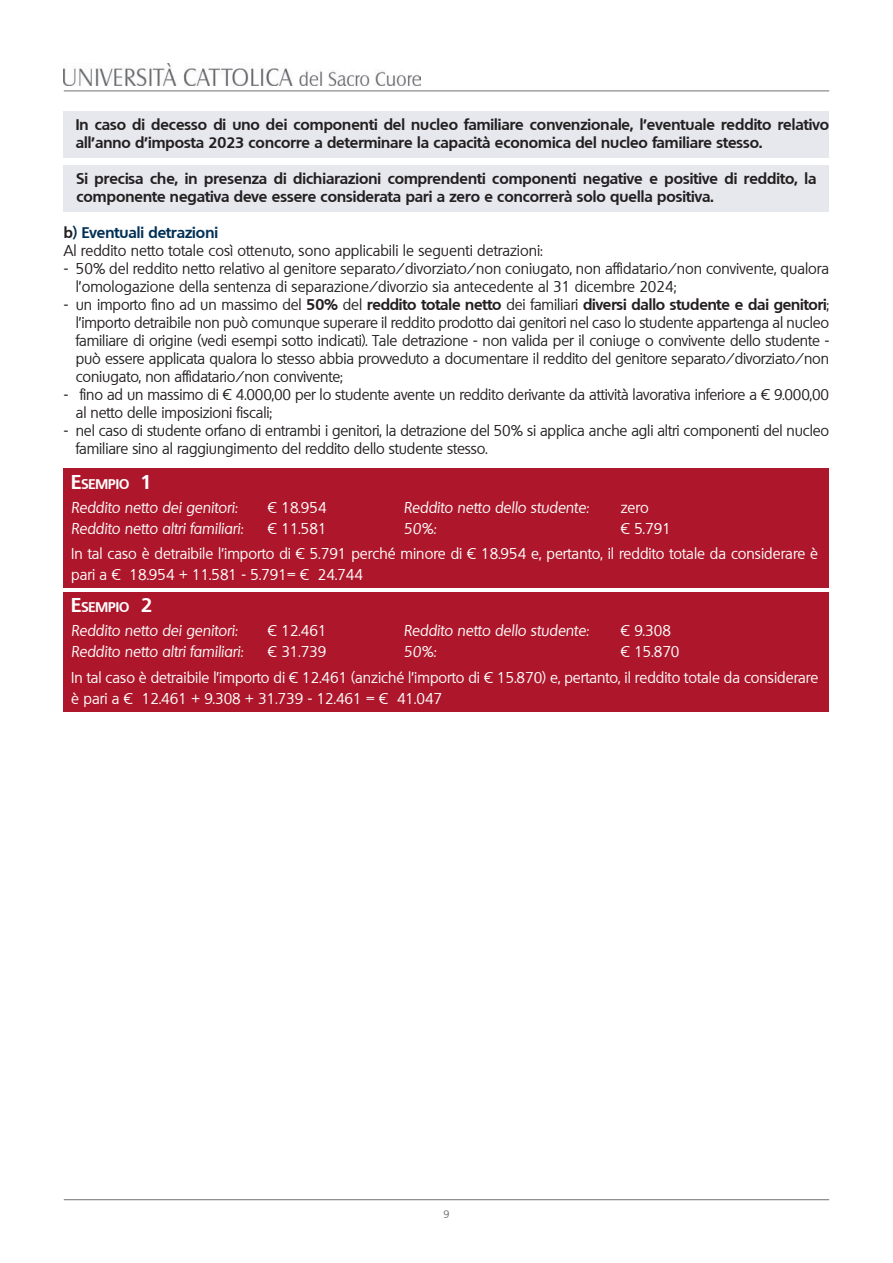
<style>
.page{position:relative;width:893px;height:1263px;background:#fff}
.page>*{position:absolute;margin:0;border:0;box-sizing:border-box;transform-origin:0 0}
.t1{font:15px/18px "Quebec";letter-spacing:-.01em;color:#231f20}
.t2{font:700 15px/18px "Quebec";color:#231f20}
.t3{font:15px/21px "Quebec";color:#fff}
.t4{font:italic 15px "Quebec";color:#fff}
.t5{font:700 15px "Quebec";color:#003056}
.t6{font:700 13.65px "Quebec";color:#fff}
.t7{font:10.5px "Quebec";color:#717074}
.s1{color:#231f20}
.s2{font-weight:700}
.s3{font-size:19.5px}
</style>
<div class="page">
<div style="left:64px;top:165px;width:765px;height:47px;background:#e6e8ed"></div>
<div style="left:64px;top:111px;width:765px;height:46px;background:#e6e8ed"></div>
<div style="left:64px;top:469px;width:765px;height:119px;background:#ae172b"></div>
<hr style="left:64px;top:91px;width:765px;height:1px;background:#717074">
<img style="left:64px;top:64px;width:357px;height:21px">
<hr style="left:64px;top:1199px;width:765px;height:1px;background:#717074">
<div style="left:64px;top:592px;width:765px;height:119px;background:#ae172b"></div>
<p class="t2" style="left:76px;top:115px;width:755px">In caso di decesso di uno dei componenti del nucleo familiare convenzionale, l’eventuale reddito relativo all’anno d’imposta 2023 concorre a determinare la capacità economica del nucleo familiare stesso.</p>
<p class="t2" style="left:77px;top:169px;width:741px">Si precisa che, in presenza di dichiarazioni comprendenti componenti negative e positive di reddito, la componente negativa deve essere considerata pari a zero e concorrerà solo quella positiva.</p>
<p class="t5" style="left:64px;top:223px;width:156px"><span class="s1">b</span>) Eventuali detrazioni</p>
<p class="t1" style="left:64px;top:242px;width:481px">Al reddito netto totale così ottenuto, sono applicabili le seguenti detrazioni:</p>
<p class="t1" style="left:76px;top:260px;width:755px;text-indent:-12px">- 50% del reddito netto relativo al genitore separato/divorziato/non coniugato, non affidatario/non convivente, qualora l’omologazione della sentenza di separazione/divorzio sia antecedente al 31 dicembre 2024;</p>
<p class="t1" style="left:76px;top:296px;width:755px;text-align:justify;text-indent:-12px">- un importo fino ad un massimo del <span class="s2">50%</span> del <span class="s2">reddito totale netto</span> dei familiari <span class="s2">diversi dallo studente e dai genitori</span>; l’importo detraibile non può comunque superare il reddito prodotto dai genitori nel caso lo studente appartenga al nucleo familiare di origine (vedi esempi sotto indicati). Tale detrazione - non valida per il coniuge o convivente dello studente - può essere applicata qualora lo stesso abbia provveduto a documentare il reddito del genitore separato/divorziato/non coniugato, non affidatario/non convivente;</p>
<p class="t1" style="left:76px;top:386px;width:755px;text-indent:-12px">- fino ad un massimo di € 4.000,00 per lo studente avente un reddito derivante da attività lavorativa inferiore a € 9.000,00 al netto delle imposizioni fiscali;</p>
<p class="t1" style="left:76px;top:422px;width:755px;text-indent:-12px">- nel caso di studente orfano di entrambi i genitori, la detrazione del 50% si applica anche agli altri componenti del nucleo familiare sino al raggiungimento del reddito dello studente stesso.</p>
<p class="t6" style="left:71px;top:475px;width:83px"><span class="s3">E</span>SEMPIO <span class="s3">1</span></p>
<p class="t4" style="left:71px;top:498px;width:168px">Reddito netto dei genitori:</p>
<p class="t3" style="left:268px;top:497px;width:60px">€ 18.954</p>
<p class="t4" style="left:404px;top:498px;width:186px">Reddito netto dello studente:</p>
<p class="t3" style="left:621px;top:497px;width:29px">zero</p>
<p class="t4" style="left:71px;top:519px;width:173px">Reddito netto altri familiari:</p>
<p class="t3" style="left:268px;top:518px;width:60px">€ 11.581</p>
<p class="t4" style="left:404px;top:519px;width:34px">50%:</p>
<p class="t3" style="left:621px;top:518px;width:52px">€ 5.791</p>
<p class="t3" style="left:71px;top:543px;width:748px">In tal caso è detraibile l’importo di € 5.791 perché minore di € 18.954 e, pertanto, il reddito totale da considerare è pari a € 18.954 + 11.581 - 5.791= € 24.744</p>
<p class="t6" style="left:71px;top:598px;width:83px"><span class="s3">E</span>SEMPIO <span class="s3">2</span></p>
<p class="t4" style="left:71px;top:621px;width:168px">Reddito netto dei genitori:</p>
<p class="t3" style="left:268px;top:620px;width:60px">€ 12.461</p>
<p class="t4" style="left:404px;top:621px;width:186px">Reddito netto dello studente:</p>
<p class="t3" style="left:621px;top:620px;width:52px">€ 9.308</p>
<p class="t4" style="left:71px;top:642px;width:173px">Reddito netto altri familiari:</p>
<p class="t3" style="left:268px;top:641px;width:60px">€ 31.739</p>
<p class="t4" style="left:404px;top:642px;width:34px">50%:</p>
<p class="t3" style="left:621px;top:641px;width:60px">€ 15.870</p>
<p class="t3" style="left:71px;top:667px;width:749px">In tal caso è detraibile l’importo di € 12.461 (anziché l’importo di € 15.870) e, pertanto, il reddito totale da considerare è pari a € 12.461 + 9.308 + 31.739 - 12.461 = € 41.047</p>
<p class="t7" style="left:443px;top:1208px;width:8px">9</p>
</div>
